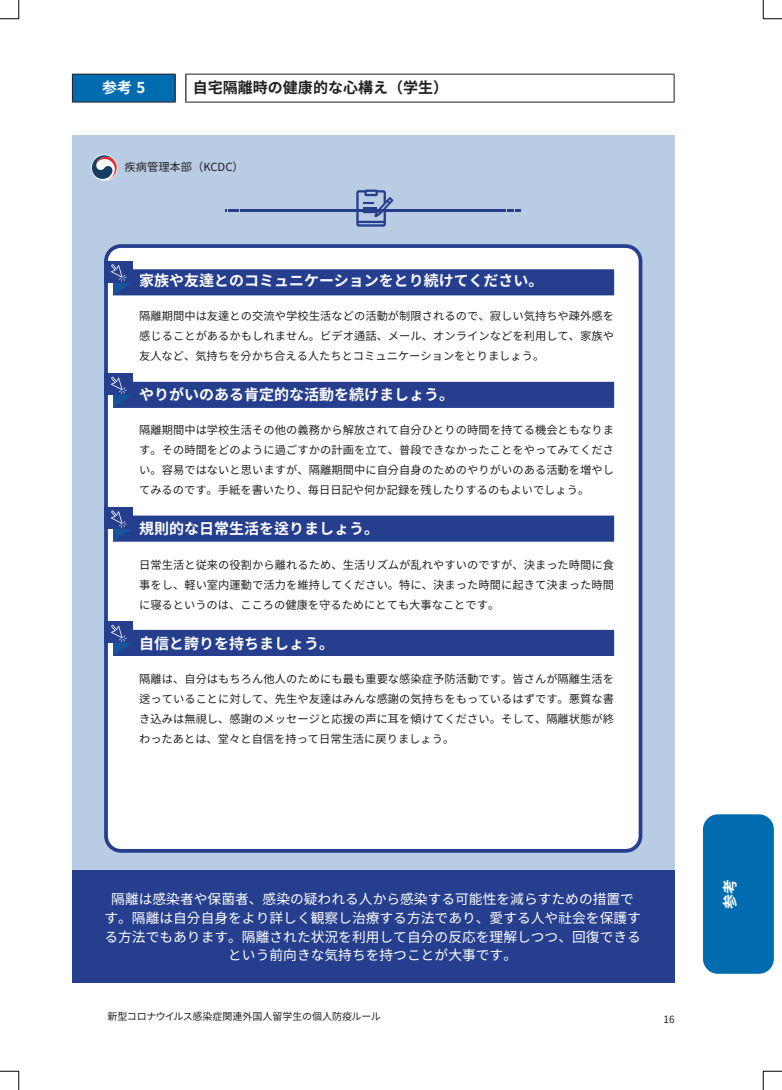
<style>
.page{position:relative;width:782px;height:1090px;background:#fff}
.page>*{position:absolute;margin:0;border:0;box-sizing:border-box;transform-origin:0 0}
.t1{font:700 15px "Noto Sans CJ Kjp";color:#fff}
.t2{font:700 15px "Noto Sans CJ Kkr";color:#fff}
.t3{font:700 15px "Noto Sans CJ Kjp";color:#231f20}
.t4{font:13.75px/18.8px "Noto Sans CJ Kjp";color:#fff;text-align:center}
.t5{font:11.25px/20px "Noto Sans CJ Kjp";color:#231f20;text-align:justify}
.t6{font:10px "Noto Sans CJ Kjp";color:#231f20}
</style>
<div class="page">
<div style="left:72px;top:74px;width:103px;height:28px;background:#006cb0"></div>
<hr style="left:174px;top:75px;width:2px;height:27px;background:#231f20">
<svg style="left:185px;top:75px;width:1px;height:27px"></svg>
<hr style="left:72px;top:74px;width:104px;height:1px;background:#231f20">
<svg style="left:72px;top:75px;width:1px;height:27px"></svg>
<hr style="left:185px;top:74px;width:489px;height:1px;background:#231f20">
<svg style="left:673px;top:75px;width:1px;height:27px"></svg>
<hr style="left:72px;top:102px;width:104px;height:1px;background:#231f20">
<hr style="left:185px;top:102px;width:489px;height:1px;background:#231f20">
<div style="left:72px;top:135px;width:602px;height:847px;background:#b8cde3"></div>
<div style="left:72px;top:870px;width:602px;height:113px;background:#253f8e"></div>
<div style="left:91px;top:155px;width:26px;height:26px;border:1px solid #fff;border-radius:50%"></div>
<svg style="left:92px;top:155px;width:25px;height:24px"></svg>
<div style="left:106px;top:246px;width:534px;height:605px;background:#fff;border-radius:15px"></div>
<div style="left:104px;top:244px;width:538px;height:609px;border:4px solid #253f8e;border-radius:15px"></div>
<div style="left:104px;top:261px;width:28px;height:22px;background:#253f8e"></div>
<svg style="left:111px;top:264px;width:503px;height:31px"></svg>
<div style="left:104px;top:374px;width:28px;height:21px;background:#253f8e"></div>
<svg style="left:111px;top:377px;width:503px;height:31px;background:#465c9f"></svg>
<div style="left:104px;top:507px;width:28px;height:22px;background:#253f8e"></div>
<svg style="left:111px;top:510px;width:503px;height:32px"></svg>
<div style="left:104px;top:622px;width:28px;height:21px;background:#253f8e"></div>
<svg style="left:111px;top:625px;width:503px;height:31px;background:#465c9f"></svg>
<hr style="left:240px;top:209px;width:266px;height:3px;background:#253f8e">
<svg style="left:225px;top:209px;width:14px;height:3px"></svg>
<svg style="left:507px;top:209px;width:14px;height:3px"></svg>
<svg style="left:356px;top:190px;width:37px;height:37px"></svg>
<div style="left:703px;top:814px;width:70px;height:160px;background:#006cb0;border-radius:15px"></div>
<svg style="left:0;top:0;width:19px;height:19px"></svg>
<svg style="left:0;top:1071px;width:19px;height:19px"></svg>
<svg style="left:763px;top:0;width:19px;height:19px"></svg>
<svg style="left:763px;top:1071px;width:19px;height:19px"></svg>
<p class="t1" style="left:102px;top:79px;width:45px">参考 5</p>
<p class="t3" style="left:193px;top:79px;width:256px">自宅隔離時の健康的な心構え（学生）</p>
<p class="t5" style="left:125px;top:157px;width:121px">疾病管理本部（KCDC）</p>
<p class="t2" style="left:139px;top:272px;width:406px">家族や友達とのコミュニケーションをとり続けてください。</p>
<p class="t5" style="left:139px;top:306px;width:476px">隔離期間中は友達との交流や学校生活などの活動が制限されるので、寂しい気持ちや疎外感を感じることがあるかもしれません。ビデオ通話、メール、オンラインなどを利用して、家族や友人など、気持ちを分かち合える人たちとコミュニケーションをとりましょう。</p>
<p class="t1" style="left:139px;top:386px;width:317px">やりがいのある肯定的な活動を続けましょう。</p>
<p class="t5" style="left:139px;top:420px;width:476px">隔離期間中は学校生活その他の義務から解放されて自分ひとりの時間を持てる機会ともなります。その時間をどのように過ごすかの計画を立て、普段できなかったことをやってみてください。容易ではないと思いますが、隔離期間中に自分自身のためのやりがいのある活動を増やしてみるのです。手紙を書いたり、毎日日記や何か記録を残したりするのもよいでしょう。</p>
<p class="t1" style="left:139px;top:520px;width:242px">規則的な日常生活を送りましょう。</p>
<p class="t5" style="left:139px;top:555px;width:476px">日常生活と従来の役割から離れるため、生活リズムが乱れやすいのですが、決まった時間に食事をし、軽い室内運動で活力を維持してください。特に、決まった時間に起きて決まった時間に寝るというのは、こころの健康を守るためにとても大事なことです。</p>
<p class="t1" style="left:139px;top:635px;width:197px">自信と誇りを持ちましょう。</p>
<p class="t5" style="left:139px;top:669px;width:476px">隔離は、自分はもちろん他人のためにも最も重要な感染症予防活動です。皆さんが隔離生活を送っていることに対して、先生や友達はみんな感謝の気持ちをもっているはずです。悪質な書き込みは無視し、感謝のメッセージと応援の声に耳を傾けてください。そして、隔離状態が終わったあとは、堂々と自信を持って日常生活に戻りましょう。</p>
<p class="t4" style="left:104px;top:890px;width:538px">隔離は感染者や保菌者、感染の疑われる人から感染する可能性を減らすための措置です。隔離は自分自身をより詳しく観察し治療する方法であり、愛する人や社会を保護する方法でもあります。隔離された状況を利用して自分の反応を理解しつつ、回復できるという前向きな気持ちを持つことが大事です。</p>
<p class="t6" style="left:107px;top:1011px;width:275px">新型コロナウイルス感染症関連外国人留学生の個人防疫ルール</p>
<p class="t6" style="left:663px;top:1013px;width:13px">16</p>
<p class="t1" style="left:721px;top:909px;width:31px;rotate:-90deg">参考</p>
</div>
